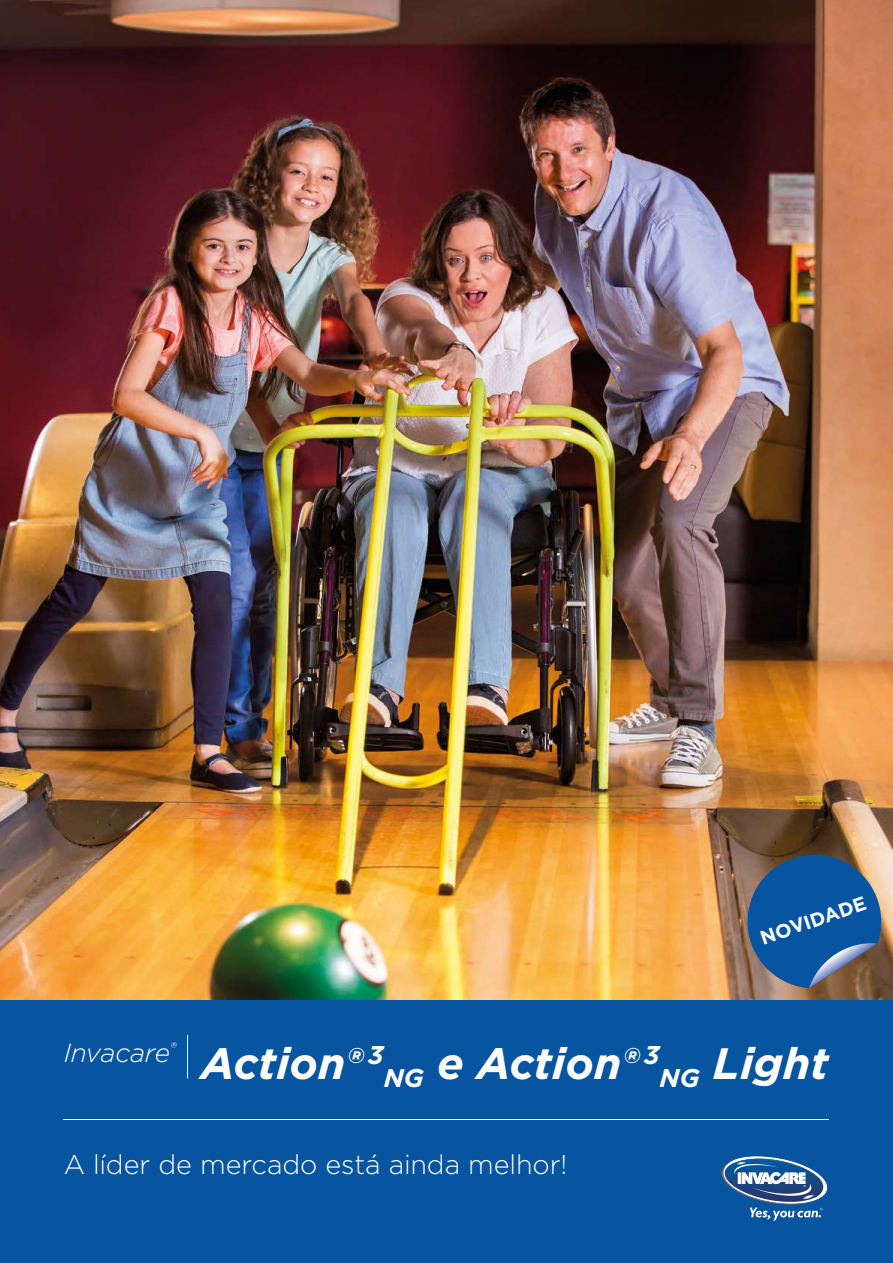
<style>
.page{position:relative;width:893px;height:1263px;background:#fff}
.page>*{position:absolute;margin:0;border:0;box-sizing:border-box;transform-origin:0 0}
.t1{font:italic 700 43.95px "Gotham";color:#fff}
.t2{font:300 27px "Gotham";letter-spacing:-.005em;color:#fff}
.t3{font:italic 300 26.4px "Gotham";letter-spacing:-.01em;color:#fff}
.t4{font:700 19.5px "Gotham";color:#fff}
</style>
<div class="page">
<div style="left:0;top:999px;width:893px;height:264px;background:#0755a0"></div>
<hr style="left:64px;top:1119px;width:765px;height:1px;background:#fff">
<hr style="left:187px;top:1035px;width:1px;height:43px;background:#fff">
<svg style="left:721px;top:1156px;width:106px;height:64px"></svg>
<img style="left:1px;top:0;width:892px;height:999px">
<hr style="left:0;top:0;width:1px;height:1263px;background:#fff">
<svg style="left:740px;top:847px;width:142px;height:141px;background:#3c6289"></svg>
<p class="t4" style="left:757px;top:926px;width:112px;rotate:-19deg">NOVIDADE</p>
<p class="t3" style="left:64px;top:1036px;width:114px">Invacare<sup>®</sup></p>
<h1 class="t1" style="left:201px;top:1034px;width:629px">Action® <sup>3</sup><sub>NG</sub> e Action® <sup>3</sup><sub>NG</sub> Light</h1>
<p class="t2" style="left:64px;top:1147px;width:505px">A líder de mercado está ainda melhor!</p>
</div>
